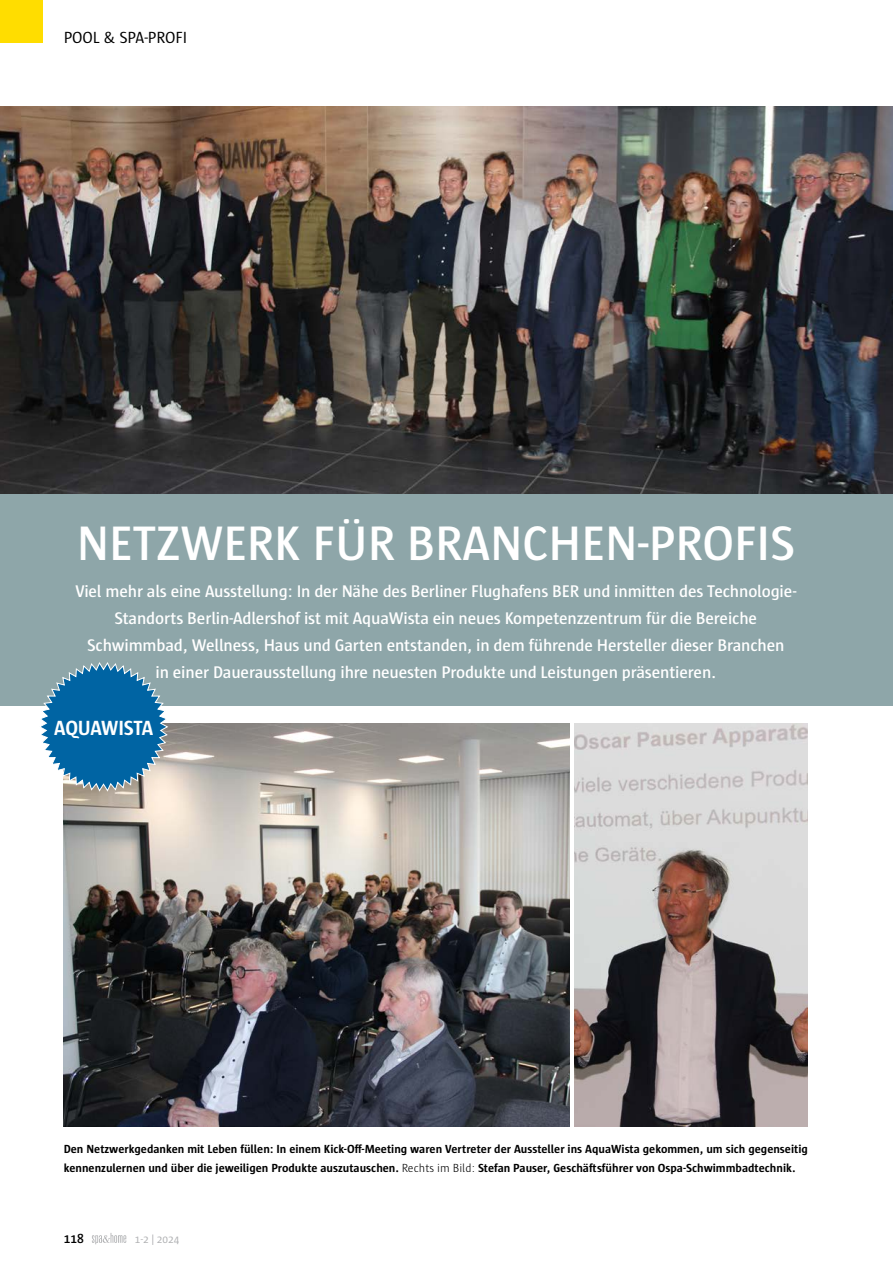
<style>
.page{position:relative;width:893px;height:1263px;background:#fff}
.page>*{position:absolute;margin:0;border:0;box-sizing:border-box;transform-origin:0 0}
.t1{font:600 49.5px "Sun";color:#fff}
.t2{font:700 21px "Sun";letter-spacing:-.015em;color:#fff;scale:.95 1}
.t3{font:600 17.25px/27px "Sun";letter-spacing:-.01em;color:#fff;text-align:center}
.t4{font:16.5px "Sun";color:#000}
.t5{font:600 13.5px "Sun";color:#000}
.t6{font:700 12px/18.8px "Sun";color:#000}
.t7{font:11.25px "Sun";color:#b1b2b4}
.s1{font-weight:300}
</style>
<div class="page">
<svg style="left:92px;top:1233px;width:34px;height:11px"></svg>
<div style="left:0;top:0;width:43px;height:43px;background:#fd0"></div>
<div style="left:0;top:493px;width:893px;height:213px;background:#8ea6a9"></div>
<img style="left:0;top:106px;width:893px;height:387px">
<img style="left:64px;top:723px;width:506px;height:404px">
<img style="left:574px;top:723px;width:234px;height:404px">
<svg style="left:41px;top:662px;width:127px;height:129px"></svg>
<p class="t4" style="left:64px;top:30px;width:125px">POOL &amp; SPA-PROFI</p>
<h1 class="t1" style="left:77px;top:519px;width:720px">NETZWERK FÜR BRANCHEN-PROFIS</h1>
<p class="t3" style="left:75px;top:577px;width:722px">Viel mehr als eine Ausstellung: In der Nähe des Berliner Flughafens BER und inmitten des Technologie-Standorts Berlin-Adlershof ist mit AquaWista ein neues Kompetenzzentrum für die Bereiche Schwimmbad, Wellness, Haus und Garten entstanden, in dem führende Hersteller dieser Branchen<br>in einer Dauerausstellung ihre neuesten Produkte und Leistungen präsentieren.</p>
<p class="t2" style="left:54px;top:717px;width:106px">AQUAWISTA</p>
<p class="t6" style="left:64px;top:1140px;width:746px">Den Netzwerkgedanken mit Leben füllen: In einem Kick-Off-Meeting waren Vertreter der Aussteller ins AquaWista gekommen, um sich gegenseitig kennenzulernen und über die jeweiligen Produkte auszutauschen. <span class="s1">Rechts im Bild:</span> Stefan Pauser, Geschäftsführer von Ospa-Schwimmbadtechnik.</p>
<p class="t5" style="left:64px;top:1232px;width:22px">118</p>
<p class="t7" style="left:135px;top:1234px;width:46px">1-2 | 2024</p>
</div>
